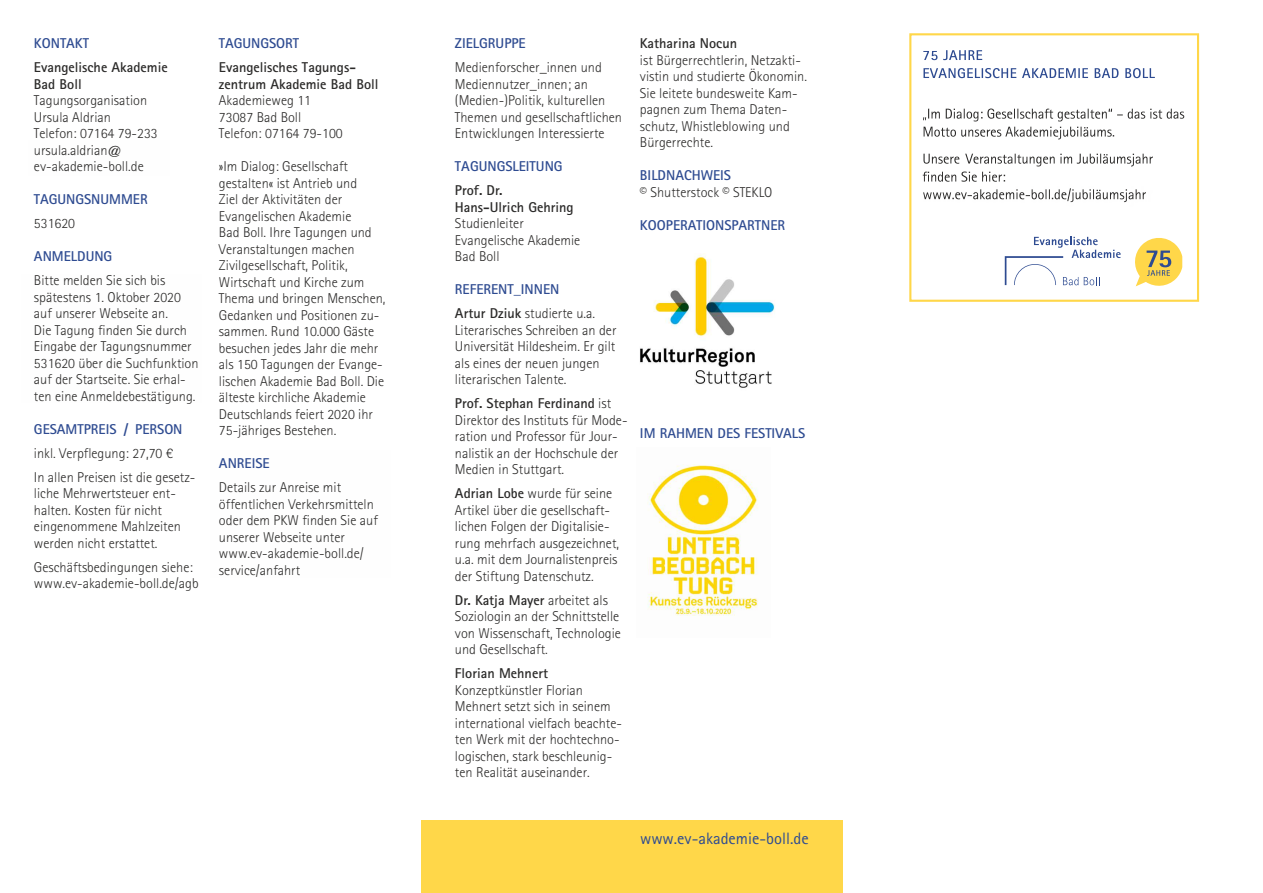
<style>
.page{position:relative;width:1263px;height:893px;background:#fff}
.page>*{position:absolute;margin:0;border:0;box-sizing:border-box;transform-origin:0 0}
.t1{font:16.5px "Agfa Rotis Sans Serif";color:#2e4b91}
.t2{font:300 14.25px/16.5px "Agfa Rotis Sans Serif";color:#2b2a29}
.t3{font:700 14.25px "Agfa Rotis Sans Serif";color:#2e4b91}
.t4{font:700 14.25px/16.5px "Agfa Rotis Sans Serif";color:#2b2a29}
.s1{font-weight:700}
</style>
<div class="page">
<img style="left:640px;top:253px;width:135px;height:135px">
<img style="left:647px;top:464px;width:111px;height:152px">
<div style="left:421px;top:820px;width:422px;height:73px;background:#ffd749"></div>
<svg style="left:1005px;top:237px;width:116px;height:48px"></svg>
<svg style="left:923px;top:50px;width:59px;height:10px"></svg>
<svg style="left:923px;top:68px;width:232px;height:10px"></svg>
<svg style="left:923px;top:109px;width:261px;height:12px"></svg>
<svg style="left:923px;top:127px;width:191px;height:12px"></svg>
<svg style="left:923px;top:154px;width:230px;height:12px"></svg>
<svg style="left:923px;top:172px;width:82px;height:10px"></svg>
<svg style="left:1135px;top:238px;width:47px;height:49px"></svg>
<div style="left:909px;top:33px;width:290px;height:269px;border:2px solid #ffd749"></div>
<svg style="left:923px;top:188px;width:223px;height:14px"></svg>
<p class="t3" style="left:34px;top:38px;width:57px">KONTAKT</p>
<p class="t3" style="left:219px;top:38px;width:82px">TAGUNGSORT</p>
<p class="t4" style="left:34px;top:61px;width:135px">Evangelische Akademie<br>Bad Boll</p>
<p class="t2" style="left:34px;top:93px;width:125px">Tagungsorganisation<br>Ursula Aldrian<br>Telefon: 07164 79-233 ursula.aldrian@ ev-akademie-boll.de</p>
<p class="t3" style="left:34px;top:194px;width:115px">TAGUNGSNUMMER</p>
<p class="t2" style="left:34px;top:216px;width:43px">531620</p>
<p class="t3" style="left:34px;top:251px;width:80px">ANMELDUNG</p>
<p class="t2" style="left:34px;top:273px;width:166px">Bitte melden Sie sich bis spätestens 1. Oktober 2020 auf unserer Webseite an.<br>Die Tagung finden Sie durch<br>Eingabe der Tagungsnummer<br>531620 über die Suchfunktion auf der Startseite. Sie erhal&shy;ten eine Anmeldebestätigung.</p>
<p class="t3" style="left:34px;top:424px;width:150px">GESAMTPREIS / PERSON</p>
<p class="t2" style="left:34px;top:442px;width:163px;line-height:24px">inkl. Verpflegung: 27,70 ¤<br>In allen Preisen ist die gesetz-</p>
<p class="t2" style="left:34px;top:486px;width:148px">liche Mehrwertsteuer ent&shy;halten. Kosten für nicht eingenommene Mahlzeiten werden nicht erstattet.</p>
<p class="t2" style="left:34px;top:560px;width:166px">Geschäftsbedingungen siehe: www.ev-akademie-boll.de/agb</p>
<p class="t4" style="left:219px;top:61px;width:161px">Evangelisches Tagungs&shy;zentrum Akademie Bad Boll</p>
<p class="t2" style="left:219px;top:93px;width:125px">Akademieweg 11<br>73087 Bad Boll<br>Telefon: 07164 79-100</p>
<p class="t2" style="left:219px;top:159px;width:168px">»Im Dialog: Gesellschaft gestalten« ist Antrieb und<br>Ziel der Aktivitäten der<br>Evangelischen Akademie<br>Bad Boll. Ihre Tagungen und<br>Veranstaltungen machen<br>Zivilgesellschaft, Politik,<br>Wirtschaft und Kirche zum<br>Thema und bringen Menschen,<br>Gedanken und Positionen zu&shy;sammen. Rund 10.000 Gäste besuchen jedes Jahr die mehr als 150 Tagungen der Evange&shy;lischen Akademie Bad Boll. Die älteste kirchliche Akademie<br>Deutschlands feiert 2020 ihr<br>75-jähriges Bestehen.</p>
<p class="t3" style="left:219px;top:458px;width:52px">ANREISE</p>
<p class="t2" style="left:219px;top:480px;width:160px">Details zur Anreise mit öffentlichen Verkehrsmitteln oder dem PKW finden Sie auf unserer Webseite unter www.ev-akademie-boll.de/ service/anfahrt</p>
<p class="t3" style="left:455px;top:38px;width:72px">ZIELGRUPPE</p>
<p class="t2" style="left:455px;top:60px;width:169px">Medienforscher_innen und<br>Mediennutzer_innen; an (Medien-)Politik, kulturellen<br>Themen und gesellschaftlichen<br>Entwicklungen Interessierte</p>
<p class="t3" style="left:455px;top:161px;width:109px">TAGUNGSLEITUNG</p>
<p class="t4" style="left:455px;top:184px;width:120px">Prof. Dr.<br>Hans-Ulrich Gehring</p>
<p class="t2" style="left:455px;top:216px;width:127px">Studienleiter<br>Evangelische Akademie<br>Bad Boll</p>
<p class="t3" style="left:455px;top:284px;width:106px">REFERENT_INNEN</p>
<p class="t2" style="left:455px;top:306px;width:163px"><span class="s1">Artur Dziuk</span> studierte u.a.<br>Literarisches Schreiben an der<br>Universität Hildesheim. Er gilt als eines der neuen jungen literarischen Talente.</p>
<p class="t2" style="left:455px;top:396px;width:174px"><span class="s1">Prof. Stephan Ferdinand</span> ist<br>Direktor des Instituts für Mode&shy;ration und Professor für Jour&shy;nalistik an der Hochschule der<br>Medien in Stuttgart.</p>
<p class="t2" style="left:455px;top:486px;width:166px"><span class="s1">Adrian Lobe</span> wurde für seine<br>Artikel über die gesellschaft&shy;lichen Folgen der Digitalisie&shy;rung mehrfach ausgezeichnet, u.a. mit dem Journalistenpreis der Stiftung Datenschutz.</p>
<p class="t2" style="left:455px;top:593px;width:167px"><span class="s1">Dr. Katja Mayer</span> arbeitet als<br>Soziologin an der Schnittstelle von Wissenschaft, Technologie und Gesellschaft.</p>
<p class="t4" style="left:455px;top:667px;width:95px">Florian Mehnert</p>
<p class="t2" style="left:455px;top:683px;width:169px">Konzeptkünstler Florian<br>Mehnert setzt sich in seinem international vielfach beachte&shy;ten Werk mit der hochtechno&shy;logischen, stark beschleunig&shy;ten Realität auseinander.</p>
<p class="t4" style="left:640px;top:37px;width:99px">Katharina Nocun</p>
<p class="t2" style="left:640px;top:53px;width:169px">ist Bürgerrechtlerin, Netzakti&shy;vistin und studierte Ökonomin.<br>Sie leitete bundesweite Kam&shy;pagnen zum Thema Daten&shy;schutz, Whistleblowing und<br>Bürgerrechte.</p>
<p class="t3" style="left:640px;top:170px;width:93px">BILDNACHWEIS</p>
<p class="t2" style="left:640px;top:185px;width:134px">© Shutterstock © STEKLO</p>
<p class="t3" style="left:640px;top:220px;width:147px">KOOPERATIONSPARTNER</p>
<p class="t3" style="left:640px;top:428px;width:167px">IM RAHMEN DES FESTIVALS</p>
<p class="t1" style="left:640px;top:833px;width:170px">www.ev-akademie-boll.de</p>
</div>
